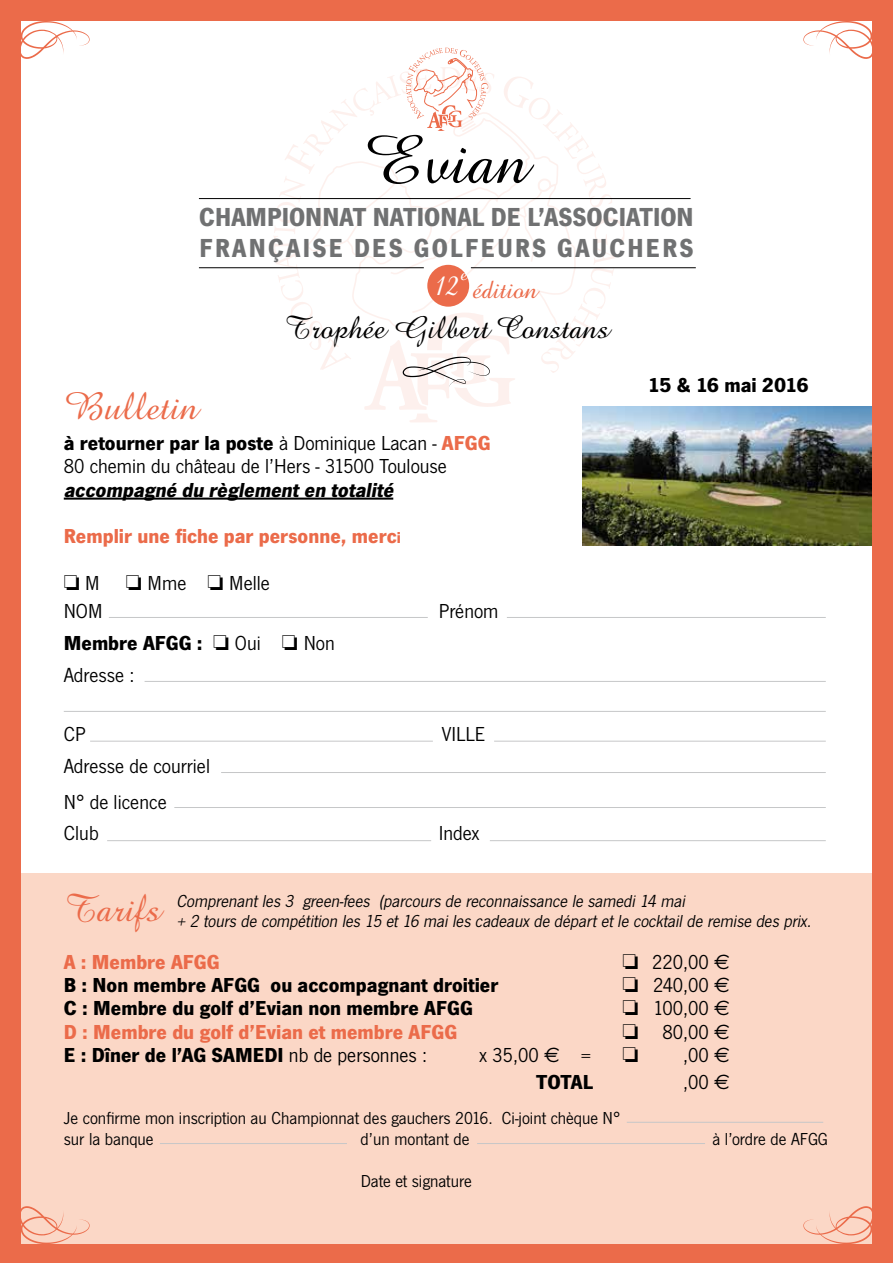
<style>
.page{position:relative;width:893px;height:1263px;background:#eb6b4a}
.page>*{position:absolute;margin:0;border:0;box-sizing:border-box;transform-origin:0 0}
.t1{font:68.85px "Amazone BT";color:#000}
.t2{font:52.5px "Vertige";color:#eb6b4a}
.t3{font:39px "Amazone BT";color:#eb6b4a}
.t4{font:31.95px "Amazone BT";color:#000}
.t5{font:31.95px "Amazone BT";color:#fff}
.t6{font:27.15px "Amazone BT";color:#eb6b4a}
.t7{font:700 27px/30.8px "News Gothic T";letter-spacing:.03em;color:#707172;scale:.94 1}
.t8{font:21px/23.2px "News Gothic T";color:#000}
.t9{font:700 21px "News Gothic T";color:#000}
.t10{font:700 21px "News Gothic T";color:#eb6b4a}
.t11{font:italic 700 21px "News Gothic T";color:#000}
.t12{font:700 21px "News Gothic T";letter-spacing:-.035em;color:#000}
.t13{font:20.85px "Amazone BT";color:#fff}
.t14{font:italic 18px/19.5px "News Gothic T";color:#000}
.t15{font:18px/21px "News Gothic T";color:#000}
.s1{font-weight:700}
.s2{font-weight:700;color:#eb6b4a}
.s3{font-size:16.5px}
.s4{font-family:"Euro Sans"}
</style>
<div class="page">
<div style="left:21px;top:21px;width:851px;height:1221px;background:#fff"></div>
<div style="left:21px;top:873px;width:851px;height:371px;background:#fbd7c6"></div>
<img style="left:583px;top:406px;width:288px;height:139px">
<hr style="left:64px;top:498px;width:329px;height:2px;background:#000">
<svg style="left:273px;top:48px;width:352px;height:374px"></svg>
<div style="left:427px;top:265px;width:42px;height:42px;background:#eb6b4a;border-radius:50%"></div>
<hr style="left:199px;top:198px;width:492px;height:1px;background:#000">
<hr style="left:199px;top:267px;width:225px;height:1px;background:#000">
<hr style="left:471px;top:267px;width:225px;height:1px;background:#000">
<hr style="left:109px;top:617px;width:319px;height:1px;background:#c6c7c8">
<hr style="left:507px;top:617px;width:319px;height:1px;background:#c6c7c8">
<hr style="left:145px;top:681px;width:681px;height:1px;background:#c6c7c8">
<hr style="left:494px;top:741px;width:332px;height:1px;background:#c6c7c8">
<hr style="left:221px;top:772px;width:605px;height:1px;background:#c6c7c8">
<hr style="left:174px;top:807px;width:652px;height:1px;background:#c6c7c8">
<hr style="left:490px;top:840px;width:336px;height:1px;background:#c6c7c8">
<hr style="left:107px;top:840px;width:324px;height:1px;background:#c6c7c8">
<hr style="left:90px;top:741px;width:343px;height:1px;background:#c6c7c8">
<hr style="left:64px;top:711px;width:762px;height:1px;background:#c6c7c8">
<hr style="left:627px;top:1122px;width:196px;height:1px;background:#c6c7c8">
<hr style="left:477px;top:1143px;width:228px;height:1px;background:#c6c7c8">
<hr style="left:160px;top:1143px;width:187px;height:1px;background:#c6c7c8">
<h1 class="t1" style="left:365px;top:121px;width:165px">Evian</h1>
<p class="t7" style="left:199px;top:201px;width:527px">Championnat national de l’Association<br>Française des Golfeurs Gauchers</p>
<h3 class="t5" style="left:433px;top:267px;width:28px">12</h3>
<p class="t13" style="left:461px;top:261px;width:9px">e</p>
<p class="t6" style="left:473px;top:274px;width:66px">édition</p>
<h3 class="t4" style="left:284px;top:309px;width:327px">Trophée Gilbert Constans</h3>
<h2 class="t2" style="left:803px;top:11px;width:75px">w</h2>
<h3 class="t3" style="left:64px;top:384px;width:136px">Bulletin</h3>
<p class="t8" style="left:64px;top:431px;width:428px"><span class="s1">à retourner par la poste</span> à Dominique Lacan - <span class="s2">AFGG<br></span>80 chemin du château de l’Hers - 31500 Toulouse</p>
<p class="t11" style="left:64px;top:477px;width:335px">accompagné du règlementen totalité</p>
<p class="t10" style="left:64px;top:524px;width:339px">Remplir une fiche par personne, merc<span class="s3">i</span></p>
<p class="t8" style="left:64px;top:569px;width:208px;line-height:27.5px">❏ M ❑ ❏ Mme ❑ ❏ Melle<br>NOM</p>
<p class="t8" style="left:64px;top:626px;width:273px;line-height:31.8px"><span class="s1">Membre AFGG :</span> ❏ Oui ❏ Non<br>Adresse :</p>
<p class="t8" style="left:439px;top:599px;width:61px">Prénom</p>
<p class="t8" style="left:64px;top:722px;width:24px">CP</p>
<p class="t8" style="left:442px;top:722px;width:45px">VILLE</p>
<p class="t8" style="left:64px;top:747px;width:148px;line-height:36px">Adresse de courriel<br>N° de licence</p>
<p class="t8" style="left:64px;top:821px;width:36px">Club</p>
<p class="t8" style="left:439px;top:821px;width:42px">Index</p>
<p class="t12" style="left:648px;top:372px;width:162px">15 &amp; 16 mai 2016</p>
<h3 class="t3" style="left:64px;top:885px;width:99px">Tarifs</h3>
<p class="t14" style="left:176px;top:891px;width:640px">Comprenantles 3 green-fees (parcours de reconnaissance le samedi14 mai<br>+ 2 tours de compétition les 15 et16 mailes cadeauxde départetle cocktailde remise des prix.</p>
<p class="t10" style="left:64px;top:949px;width:157px">A : Membre AFGG</p>
<p class="t8" style="left:622px;top:950px;width:109px">❏ 220,00 <span class="s4">Z</span></p>
<p class="t9" style="left:64px;top:973px;width:436px">B : Non membre AFGG ou accompagnant droitier</p>
<p class="t8" style="left:622px;top:973px;width:109px">❏ 240,00 <span class="s4">Z</span></p>
<p class="t9" style="left:64px;top:996px;width:411px">C : Membre du golf d’Evian non membre AFGG</p>
<p class="t8" style="left:622px;top:996px;width:109px">❏ 100,00 <span class="s4">Z</span></p>
<p class="t10" style="left:64px;top:1019px;width:395px">D : Membre du golf d’Evian et membre AFGG</p>
<p class="t8" style="left:622px;top:1020px;width:109px">❏ 80,00 <span class="s4">Z</span></p>
<p class="t9" style="left:64px;top:1042px;width:184px">E : Dîner de l’AG SAMEDI</p>
<p class="t8" style="left:289px;top:1043px;width:140px">nb de personnes :</p>
<p class="t8" style="left:480px;top:1043px;width:113px">x 35,00 <span class="s4">Z</span> =</p>
<p class="t8" style="left:683px;top:1043px;width:48px">,00 <span class="s4">Z</span></p>
<p class="t9" style="left:536px;top:1070px;width:57px">TOTAL</p>
<p class="t8" style="left:683px;top:1070px;width:48px">,00 <span class="s4">Z</span></p>
<p class="t15" style="left:64px;top:1107px;width:558px">Je confirme mon inscription au Championnat des gauchers 2016. Ci-joint chèque N° sur la banque</p>
<p class="t15" style="left:361px;top:1128px;width:110px">d’un montant de €</p>
<p class="t15" style="left:712px;top:1128px;width:117px">à l’ordre de AFGG</p>
<p class="t15" style="left:361px;top:1170px;width:113px">Date et signature</p>
<h2 class="t2" style="left:90px;top:1254px;width:75px;rotate:-180deg">w</h2>
</div>
